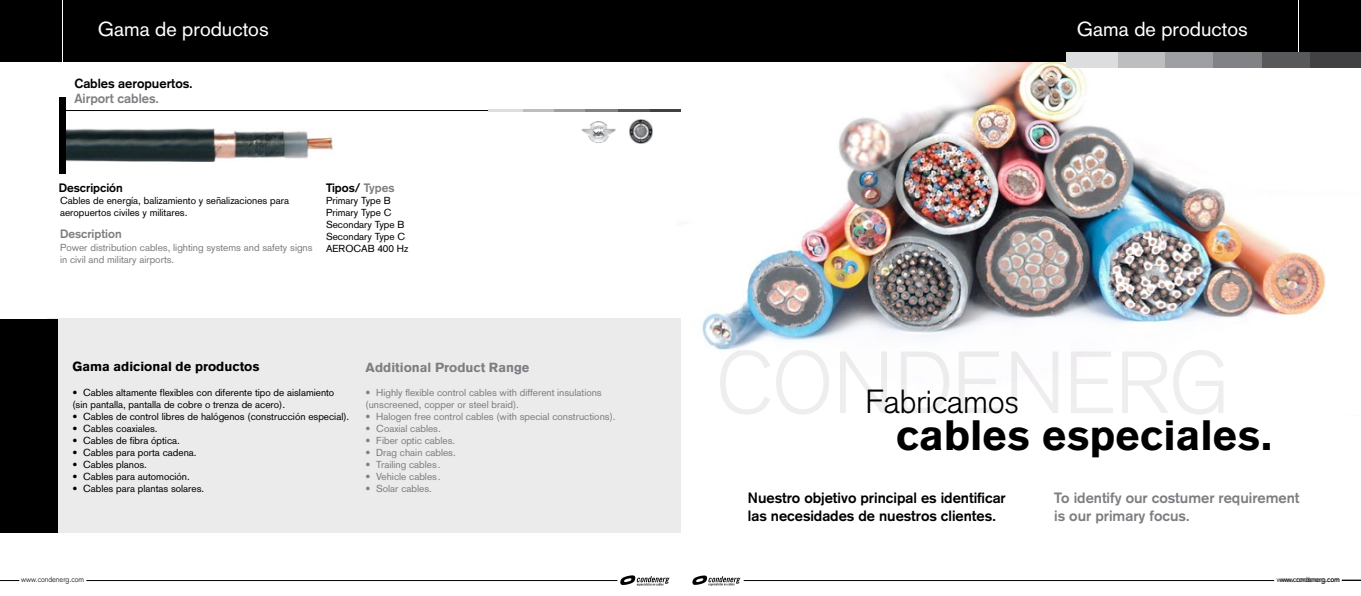
<style>
.page{position:relative;width:1361px;height:596px;background:#fff}
.page>*{position:absolute;margin:0;border:0;box-sizing:border-box;transform-origin:0 0}
.t1{font:900 41.7px "Akzidenz Grotesk";color:#000}
.t2{font:300 32.9px "Akzidenz Grotesk";color:#000}
.t3{font:20px "Akzidenz Grotesk";color:#fff}
.t4{font:700 14.7px/17.6px "Akzidenz Grotesk";color:#000}
.t5{font:700 14.7px/17.6px "Akzidenz Grotesk";color:#7c7e81}
.t6{font:900 13px "Akzidenz Grotesk";color:#000}
.t7{font:900 13px "Akzidenz Grotesk";color:#7c7e81}
.t8{font:700 13px "Akzidenz Grotesk";color:#000}
.t9{font:700 13px "Akzidenz Grotesk";color:#7c7e81}
.t10{font:700 12px "Akzidenz Grotesk";color:#000}
.t11{font:700 12px "Akzidenz Grotesk";color:#7c7e81}
.t12{font:10px/12px "Akzidenz Grotesk";color:#000}
.t13{font:10px/12px "Akzidenz Grotesk";color:#7c7e81}
.t14{font:300 7.4px "Akzidenz Grotesk";color:#000}
.t15{font:300 7px "Akzidenz Grotesk";color:#000}
.s1{color:#7c7e81}
</style>
<div class="page">
<svg style="left:620px;top:575px;width:49px;height:10px"></svg>
<hr style="left:86px;top:580px;width:531px;height:1px;background:#000">
<svg style="left:0;top:580px;width:19px;height:1px"></svg>
<hr style="left:744px;top:580px;width:530px;height:1px;background:#000">
<svg style="left:692px;top:575px;width:48px;height:10px"></svg>
<img style="left:677px;top:61px;width:684px;height:354px">
<div style="left:63px;top:0;width:1234px;height:61px;background:#000"></div>
<div style="left:0;top:0;width:61px;height:61px;background:#000"></div>
<svg style="left:1341px;top:579px;width:20px;height:1px"></svg>
<div style="left:1299px;top:0;width:62px;height:61px;background:#000"></div>
<div style="left:1117px;top:52px;width:48px;height:15px;background:#bcbec0"></div>
<div style="left:1065px;top:52px;width:52px;height:15px;background:#dcddde"></div>
<div style="left:1165px;top:52px;width:48px;height:15px;background:#9d9fa2"></div>
<div style="left:1309px;top:52px;width:52px;height:15px;background:#414042"></div>
<div style="left:1262px;top:52px;width:47px;height:15px;background:#58595b"></div>
<div style="left:1213px;top:52px;width:49px;height:15px;background:#808285"></div>
<hr style="left:64px;top:110px;width:616px;height:1px;background:#000">
<div style="left:47px;top:318px;width:633px;height:214px;background:#ebebec"></div>
<div style="left:0;top:318px;width:58px;height:214px;background:#000"></div>
<img style="left:629px;top:120px;width:23px;height:23px">
<img style="left:581px;top:121px;width:35px;height:21px">
<img style="left:65px;top:129px;width:269px;height:32px">
<div style="left:59px;top:97px;width:6px;height:76px;background:#000"></div>
<hr style="left:522px;top:109px;width:32px;height:3px;background:#bcbec0">
<hr style="left:488px;top:109px;width:34px;height:3px;background:#dcddde">
<hr style="left:554px;top:109px;width:32px;height:3px;background:#9d9fa2">
<hr style="left:649px;top:109px;width:31px;height:3px;background:#414042">
<hr style="left:618px;top:109px;width:31px;height:3px;background:#58595b">
<hr style="left:585px;top:109px;width:33px;height:3px;background:#808285">
<h3 class="t3" style="left:98px;top:17px;width:172px">Gama de productos</h3>
<h3 class="t8" style="left:74px;top:75px;width:120px">Cables aeropuertos.</h3>
<h3 class="t9" style="left:74px;top:90px;width:86px">Airport cables.</h3>
<p class="t10" style="left:59px;top:180px;width:66px">Descripción</p>
<p class="t10" style="left:326px;top:180px;width:70px">Tipos/ <span class="s1">Types</span></p>
<p class="t11" style="left:60px;top:226px;width:63px">Description</p>
<p class="t12" style="left:60px;top:195px;width:230px">Cables de energía, balizamiento y señalizaciones para aeropuertos civiles y militares.</p>
<p class="t12" style="left:326px;top:195px;width:81px">Primary Type B<br>Primary Type C<br>Secondary Type B<br>Secondary Type C</p>
<p class="t13" style="left:60px;top:241px;width:254px">Power distribution cables, lighting systems and safety signs</p>
<p class="t12" style="left:326px;top:243px;width:84px">AEROCAB 400 Hz</p>
<p class="t13" style="left:60px;top:253px;width:116px">in civil and military airports.</p>
<h3 class="t6" style="left:72px;top:359px;width:189px">Gama adicional de productos</h3>
<h3 class="t7" style="left:366px;top:359px;width:165px">Additional Product Range</h3>
<p class="t12" style="left:72px;top:386px;width:263px">• Cables altamente flexibles con diferente tipo de aislamiento (sin pantalla, pantalla de cobre o trenza de acero).</p>
<p class="t12" style="left:72px;top:410px;width:278px">• Cables de control libres de halógenos (construcción especial).</p>
<p class="t12" style="left:72px;top:422px;width:87px">• Cables coaxiales.</p>
<p class="t12" style="left:72px;top:434px;width:109px">• Cables de fibra óptica.</p>
<p class="t12" style="left:72px;top:446px;width:126px">• Cables para porta cadena.</p>
<p class="t12" style="left:72px;top:458px;width:76px">• Cables planos.</p>
<p class="t12" style="left:72px;top:470px;width:119px">• Cables para automoción.</p>
<p class="t12" style="left:72px;top:482px;width:133px">• Cables para plantas solares.</p>
<p class="t13" style="left:366px;top:386px;width:238px">• Highly flexible control cables with different insulations (unscreened, copper or steel braid).</p>
<p class="t13" style="left:366px;top:410px;width:251px">• Halogen free control cables (with special constructions).</p>
<p class="t13" style="left:366px;top:422px;width:77px">• Coaxial cables.</p>
<p class="t13" style="left:366px;top:434px;width:91px">• Fiber optic cables.</p>
<p class="t13" style="left:366px;top:446px;width:92px">• Drag chain cables.</p>
<p class="t13" style="left:366px;top:458px;width:76px">• Trailing cables.</p>
<p class="t13" style="left:366px;top:470px;width:76px">• Vehicle cables.</p>
<p class="t13" style="left:366px;top:482px;width:68px">• Solar cables.</p>
<h3 class="t3" style="left:1077px;top:17px;width:172px">Gama de productos</h3>
<h2 class="t2" style="left:865px;top:382px;width:155px">Fabricamos</h2>
<h1 class="t1" style="left:896px;top:410px;width:378px">cables especiales.</h1>
<h3 class="t4" style="left:748px;top:489px;width:259px">Nuestro objetivo principal es identificar las necesidades de nuestros clientes.</h3>
<h3 class="t5" style="left:1054px;top:489px;width:247px">To identify our costumer requirement is our primary focus.</h3>
<p class="t14" style="left:21px;top:575px;width:64px">www.condenerg.com</p>
<p class="t14" style="left:1276px;top:575px;width:64px">www.condenerg.com</p>
<p class="t15" style="left:1280px;top:575px;width:61px">www.condenerg.com</p>
</div>
